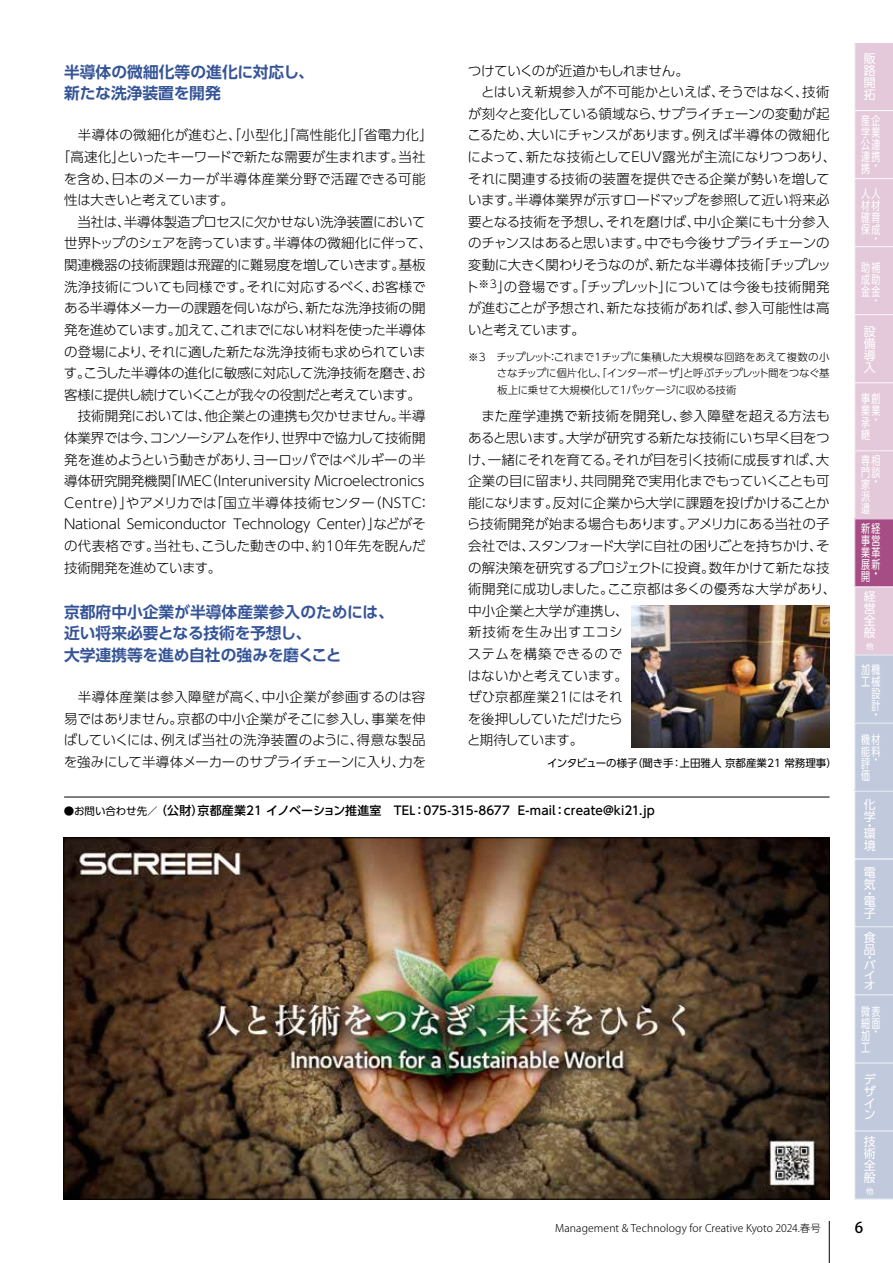
<style>
.page{position:relative;width:893px;height:1263px;background:#fff}
.page>*{position:absolute;margin:0;border:0;box-sizing:border-box;transform-origin:0 0}
.t1{font:700 15.75px/21.6px "UD Shin Go Pro De";color:#355497}
.t2{font:500 15px "Koz Go Pro";color:#000}
.t3{font:300 13.5px/21.6px "UD Shin Go Pr 6";letter-spacing:-.01em;color:#000}
.t4{font:300 13.5px "UD Shin Go Pr 6";letter-spacing:-.03em;color:#000}
.t5{font:300 13.5px "UD Shin Go Pr 6";letter-spacing:.04em;color:#000}
.t6{font:300 13.5px "UD Shin Go Pr 6";letter-spacing:.025em;color:#000}
.t7{font:300 13.5px "UD Shin Go Pr 6";letter-spacing:-.04em;color:#000}
.t8{font:300 13.5px "UD Shin Go Pr 6";letter-spacing:-.05em;color:#000}
.t9{font:300 13.5px "UD Shin Go Pr 6";letter-spacing:.015em;color:#000}
.t10{font:300 13.5px "UD Shin Go Pr 6";letter-spacing:-.035em;color:#000}
.t11{font:12px/12px "UD Shin Go Pro";color:#fff;text-align:justify;scale:.75 1}
.t12{font:500 12px "UD Shin Go Pro";letter-spacing:.01em;color:#000}
.t13{font:12px/12px "UD Shin Go Pro";color:#fff}
.t14{font:300 10.5px/16.5px "UD Shin Go Pr 6";letter-spacing:-.03em;color:#000;text-align:justify}
.t15{font:300 10.5px "Koz Go Pro";letter-spacing:.01em;color:#000}
.t16{font:10.5px "UD Shin Go Pro";color:#000}
.t17{font:10.5px/9.9px "UD Shin Go Pro";color:#fff;scale:1.15 1}
.t18{font:7.5px "UD Shin Go Pro";color:#fff}
.s1{font-weight:400;font-size:10.5px}
</style>
<div class="page">
<hr style="left:829px;top:1221px;width:1px;height:42px;background:#000">
<hr style="left:64px;top:797px;width:765px;height:1px;background:#000">
<img style="left:631px;top:605px;width:198px;height:143px">
<img style="left:66px;top:839px;width:761px;height:358px">
<svg style="left:854px;top:42px;width:39px;height:1158px;background:#d1c4d7"></svg>
<p class="t1" style="left:64px;top:60px;width:251px">半導体の微細化等の進化に対応し、新たな洗浄装置を開発</p>
<p class="t6" style="left:64px;top:124px;width:370px">　半導体の微細化が進むと、「小型化」「高性能化」「省電力化」</p>
<p class="t3" style="left:57px;top:146px;width:370px">「高速化」といったキーワードで新たな需要が生まれます。当社</p>
<p class="t9" style="left:64px;top:168px;width:363px">を含め、日本のメーカーが半導体産業分野で活躍できる可能</p>
<p class="t4" style="left:64px;top:189px;width:171px">性は大きいと考えています。</p>
<p class="t3" style="left:64px;top:210px;width:363px">　当社は、半導体製造プロセスに欠かせない洗浄装置において</p>
<p class="t3" style="left:64px;top:232px;width:370px">世界トップのシェアを誇っています。半導体の微細化に伴って、</p>
<p class="t3" style="left:64px;top:254px;width:363px">関連機器の技術課題は飛躍的に難易度を増していきます。基板</p>
<p class="t3" style="left:64px;top:275px;width:363px">洗浄技術についても同様です。それに対応するべく、お客様で</p>
<p class="t3" style="left:64px;top:297px;width:363px">ある半導体メーカーの課題を伺いながら、新たな洗浄技術の開</p>
<p class="t7" style="left:64px;top:319px;width:363px">発を進めています。加えて、これまでにない材料を使った半導体</p>
<p class="t3" style="left:64px;top:340px;width:363px">の登場により、それに適した新たな洗浄技術も求められていま</p>
<p class="t4" style="left:64px;top:362px;width:363px">す。こうした半導体の進化に敏感に対応して洗浄技術を磨き、お</p>
<p class="t8" style="left:64px;top:384px;width:358px">客様に提供し続けていくことが我々の役割だと考えています。</p>
<p class="t3" style="left:64px;top:405px;width:363px">　技術開発においては、他企業との連携も欠かせません。半導</p>
<p class="t4" style="left:64px;top:427px;width:363px">体業界では今、コンソーシアムを作り、世界中で協力して技術開</p>
<p class="t3" style="left:64px;top:448px;width:363px">発を進めようという動きがあり、ヨーロッパではベルギーの半</p>
<p class="t3" style="left:64px;top:470px;width:362px">導体研究開発機関「IMEC（Interuniversity Microelectronics</p>
<p class="t5" style="left:64px;top:492px;width:368px">Centre）」やアメリカでは「国立半導体技術センター（NSTC：</p>
<p class="t3" style="left:64px;top:513px;width:363px">National Semiconductor Technology Center）」などがそ</p>
<p class="t3" style="left:64px;top:534px;width:363px">の代表格です。当社も、こうした動きの中、約10年先を睨んだ</p>
<p class="t10" style="left:64px;top:556px;width:159px">技術開発を進めています。</p>
<p class="t1" style="left:64px;top:600px;width:331px">京都府中小企業が半導体産業参入のためには、近い将来必要となる技術を予想し、<br>大学連携等を進め自社の強みを磨くこと</p>
<p class="t3" style="left:64px;top:686px;width:364px;text-align:justify">　半導体産業は参入障壁が高く、中小企業が参画するのは容易ではありません。京都の中小企業がそこに参入し、事業を伸ばしていくには、例えば当社の洗浄装置のように、得意な製品を強みにして半導体メーカーのサプライチェーンに入り、力を</p>
<p class="t3" style="left:466px;top:59px;width:372px">つけていくのが近道かもしれません。<br>　とはいえ新規参入が不可能かといえば、そうではなく、技術が刻々と変化している領域なら、サプライチェーンの変動が起こるため、大いにチャンスがあります。例えば半導体の微細化によって、新たな技術としてEUV露光が主流になりつつあり、それに関連する技術の装置を提供できる企業が勢いを増しています。半導体業界が示すロードマップを参照して近い将来必要となる技術を予想し、それを磨けば、中小企業にも十分参入のチャンスはあると思います。中でも今後サプライチェーンの変動に大きく関わりそうなのが、新たな半導体技術「チップレット<sup>※3</sup>」の登場です。「チップレット」については今後も技術開発が進むことが予想され、新たな技術があれば、参入可能性は高いと考えています。</p>
<p class="t14" style="left:497px;top:348px;width:334px;text-indent:-29px">※3　チップレット：これまで1チップに集積した大規模な回路をあえて複数の小さなチップに個片化し、「インターポーザ」と呼ぶチップレット間をつなぐ基板上に乗せて大規模化して1パッケージに収める技術</p>
<p class="t3" style="left:467px;top:405px;width:371px">　また産学連携で新技術を開発し、参入障壁を超える方法もあると思います。大学が研究する新たな技術にいち早く目をつけ、一緒にそれを育てる。それが目を引く技術に成長すれば、大企業の目に留まり、共同開発で実用化までもっていくことも可能になります。反対に企業から大学に課題を投げかけることから技術開発が始まる場合もあります。アメリカにある当社の子会社では、スタンフォード大学に自社の困りごとを持ちかけ、その解決策を研究するプロジェクトに投資。数年かけて新たな技術開発に成功しました。ここ京都は多くの優秀な大学があり、中小企業と大学が連携し、<br>新技術を生み出すエコシ<br>ステムを構築できるので<br>はないかと考えています。<br>ぜひ京都産業21にはそれ<br>を後押ししていただけたら<br>と期待しています。</p>
<p class="t16" style="left:547px;top:754px;width:291px">インタビューの様子（聞き手：上田雅人 京都産業21 常務理事）</p>
<p class="t12" style="left:64px;top:801px;width:592px"><span class="s1">●お問い合わせ先／</span> （公財）京都産業21 イノベーション推進室　TEL：075-315-8677 E-mail：create@ki21.jp</p>
<p class="t13" style="left:864px;top:52px;width:13px;text-align:justify">販路開拓</p>
<p class="t11" style="left:861px;top:114px;width:27px">産企学業公連連携携</p>
<p class="t11" style="left:871px;top:159px;width:9px">・</p>
<p class="t11" style="left:861px;top:187px;width:27px">人人材材確育保成</p>
<p class="t11" style="left:871px;top:232px;width:9px">・</p>
<p class="t11" style="left:861px;top:261px;width:27px">助補成助金金</p>
<p class="t11" style="left:871px;top:294px;width:9px">・</p>
<p class="t13" style="left:864px;top:325px;width:13px;text-align:justify">設備導入</p>
<p class="t11" style="left:861px;top:392px;width:27px;text-align:left">事創業業承継</p>
<p class="t11" style="left:871px;top:413px;width:9px">・</p>
<p class="t11" style="left:861px;top:454px;width:27px;text-align:left">専相門談家派遣</p>
<p class="t11" style="left:871px;top:475px;width:9px">・</p>
<p class="t11" style="left:861px;top:522px;width:27px">新経事営業革展新開</p>
<p class="t11" style="left:871px;top:567px;width:9px">・</p>
<p class="t13" style="left:864px;top:590px;width:13px;text-align:justify">経営全般</p>
<p class="t18" style="left:866px;top:640px;width:9px">他</p>
<p class="t11" style="left:861px;top:663px;width:27px;text-align:right">加機工械設計</p>
<p class="t11" style="left:861px;top:701px;width:27px;line-height:25.2px;text-align:right">・<br>機材</p>
<p class="t11" style="left:861px;top:745px;width:27px;text-align:left">能料評価</p>
<p class="t11" style="left:871px;top:753px;width:9px">・</p>
<p class="t13" style="left:864px;top:798px;width:13px">化学</p>
<p class="t13" style="left:864px;top:820px;width:13px;line-height:8.4px">・環</p>
<p class="t13" style="left:864px;top:839px;width:13px">境</p>
<p class="t13" style="left:864px;top:866px;width:13px">電気</p>
<p class="t13" style="left:864px;top:888px;width:13px;line-height:8.4px">・電</p>
<p class="t13" style="left:864px;top:907px;width:13px">子</p>
<p class="t13" style="left:864px;top:931px;width:13px">食品</p>
<p class="t13" style="left:864px;top:951px;width:9px">・</p>
<p class="t17" style="left:864px;top:960px;width:12px">バイオ</p>
<p class="t11" style="left:861px;top:1005px;width:27px;text-align:left">微表細面加工</p>
<p class="t11" style="left:871px;top:1025px;width:9px">・</p>
<p class="t13" style="left:864px;top:1073px;width:14px;line-height:11.6px">デザイン</p>
<p class="t13" style="left:864px;top:1135px;width:13px;text-align:justify">技術全般</p>
<p class="t18" style="left:866px;top:1185px;width:9px">他</p>
<p class="t15" style="left:555px;top:1221px;width:267px">Management &amp; Technology for Creative Kyoto 2024.春号</p>
<p class="t2" style="left:855px;top:1218px;width:10px">6</p>
</div>
